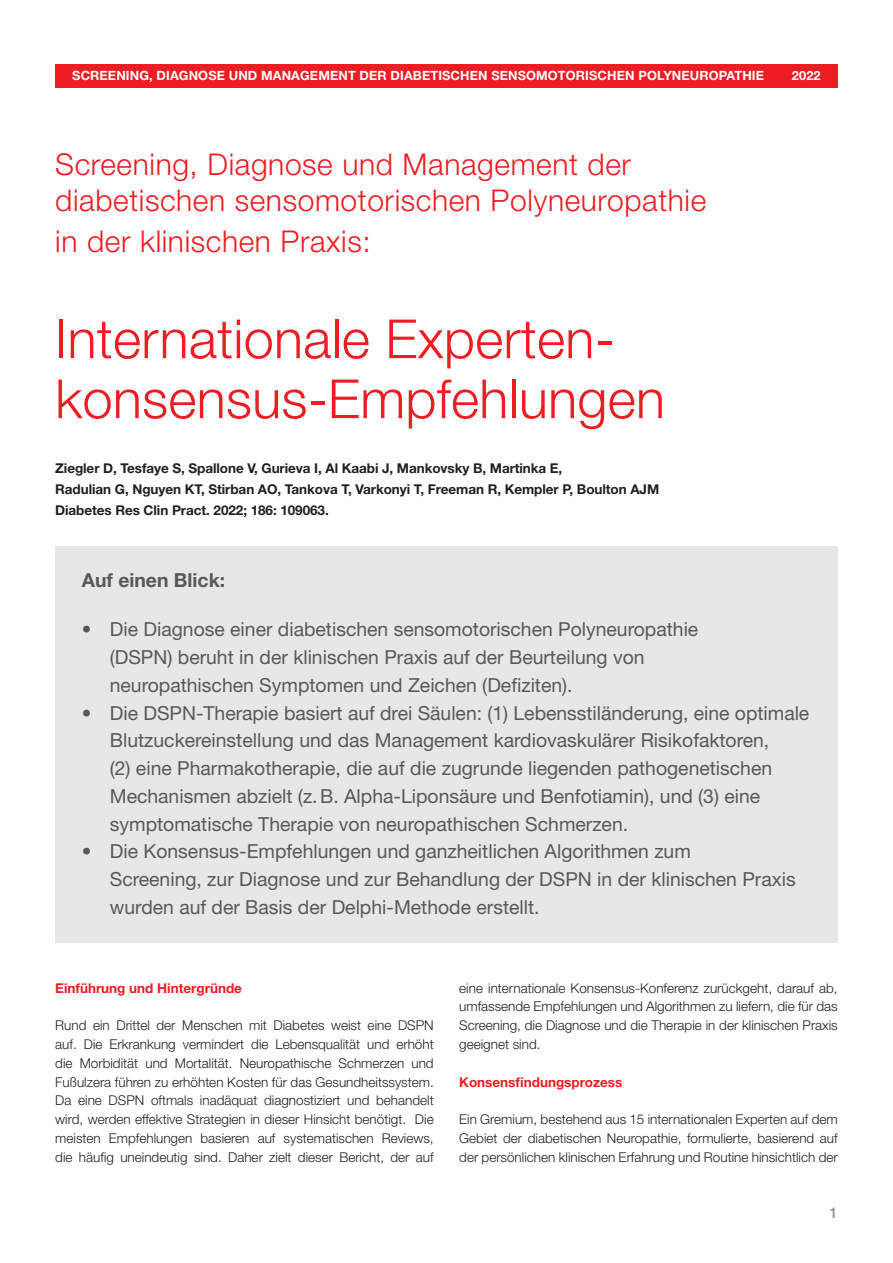
<style>
.page{position:relative;width:893px;height:1263px;background:#fff}
.page>*{position:absolute;margin:0;border:0;box-sizing:border-box;transform-origin:0 0}
.t1{font:300 54px/60px "Helvetica Neue LT Std";letter-spacing:.005em;color:#ee1d23}
.t2{font:300 30px/36px "Helvetica Neue LT Std";letter-spacing:.02em;color:#ee1d23}
.t3{font:19.35px/27.8px "Helvetica Neue LT Std";color:#57585a}
.t4{font:700 19.35px "Helvetica Neue LT Std";color:#57585a}
.t5{font:500 15px "Helvetica Neue LT Std";color:#939598}
.t6{font:300 13.5px/18.8px "Helvetica Neue LT Std";color:#231f20;text-align:justify}
.t7{font:700 13.5px/21px "Helvetica Neue LT Std";letter-spacing:-.005em;color:#231f20}
.t8{font:700 13.5px "Helvetica Neue LT Std";color:#ee1d23}
.t9{font:700 12.75px "Helvetica Neue LT Std";letter-spacing:.01em;color:#fff}
</style>
<div class="page">
<div style="left:55px;top:547px;width:783px;height:396px;background:#e6e7e9"></div>
<div style="left:55px;top:64px;width:783px;height:24px;background:#ee1d23"></div>
<p class="t9" style="left:72px;top:68px;width:693px">SCREENING, DIAGNOSE UND MANAGEMENT DER DIABETISCHEN SENSOMOTORISCHEN POLYNEUROPATHIE</p>
<p class="t9" style="left:792px;top:68px;width:30px">2022</p>
<h2 class="t2" style="left:55px;top:145px;width:652px">Screening, Diagnose und Management der diabetischen sensomotorischen Polyneuropathie</h2>
<h2 class="t2" style="left:55px;top:223px;width:317px">in der klinischen Praxis:</h2>
<h1 class="t1" style="left:55px;top:308px;width:611px">Internationale Experten&shy;konsensus-Empfehlungen</h1>
<p class="t7" style="left:55px;top:458px;width:605px">Ziegler D, Tesfaye S, Spallone V, Gurieva I, Al Kaabi J, Mankovsky B, Martinka E,<br>Radulian G, Nguyen KT, Stirban AO, Tankova T, Varkonyi T, Freeman R, Kempler P, Boulton AJM<br>Diabetes Res Clin Pract. 2022; 186: 109063.</p>
<h3 class="t4" style="left:82px;top:568px;width:145px">Auf einen Blick:</h3>
<h3 class="t3" style="left:110px;top:615px;width:590px;text-indent:-28px">• Die Diagnose einer diabetischen sensomotorischen Polyneuropathie (DSPN) beruht in der klinischen Praxis auf der Beurteilung von neuropathischen Symptomen und Zeichen (Defiziten).</h3>
<p class="t3" style="left:110px;top:698px;width:701px;text-indent:-28px">• Die DSPN-Therapie basiert auf drei Säulen: (1) Lebensstiländerung, eine optimale Blutzuckereinstellung und das Management kardiovaskulärer Risikofaktoren,<br>(2) eine Pharmakotherapie, die auf die zugrunde liegenden pathogenetischen Mechanismen abzielt (z.B. Alpha-Liponsäure und Benfotiamin), und (3) eine symptomatische Therapie von neuropathischen Schmerzen.</p>
<h3 class="t3" style="left:110px;top:837px;width:687px;text-indent:-28px">• Die Konsensus-Empfehlungen und ganzheitlichen Algorithmen zum<br>Screening, zur Diagnose und zur Behandlung der DSPN in der klinischen Praxis wurden auf der Basis der Delphi-Methode erstellt.</h3>
<p class="t8" style="left:55px;top:979px;width:188px">Einführung und Hintergründe</p>
<p class="t6" style="left:55px;top:1016px;width:380px">Rund ein Drittel der Menschen mit Diabetes weist eine DSPN auf. Die Erkrankung vermindert die Lebensqualität und erhöht die Morbidität und Mortalität. Neuropathische Schmerzen und Fußulzera führen zu erhöhten Kosten für das Gesundheitssystem.<br>Da eine DSPN oftmals inadäquat diagnostiziert und behandelt wird, werden effektive Strategien in dieser Hinsicht benötigt. Die meisten Empfehlungen basieren auf systematischen Reviews, die häufig uneindeutig sind. Daher zielt dieser Bericht, der auf</p>
<p class="t6" style="left:459px;top:978px;width:380px">eine internationale Konsensus-Konferenz zurückgeht, darauf ab, umfassende Empfehlungen und Algorithmen zu liefern, die für das Screening, die Diagnose und die Therapie in der klinischen Praxis geeignet sind.</p>
<p class="t8" style="left:459px;top:1073px;width:165px">Konsensfindungsprozess</p>
<p class="t6" style="left:459px;top:1109px;width:380px">Ein Gremium, bestehend aus 15 internationalen Experten auf dem Gebiet der diabetischen Neuropathie, formulierte, basierend auf der persönlichen klinischen Erfahrung und Routine hinsichtlich der</p>
<p class="t5" style="left:829px;top:1203px;width:10px">1</p>
</div>
